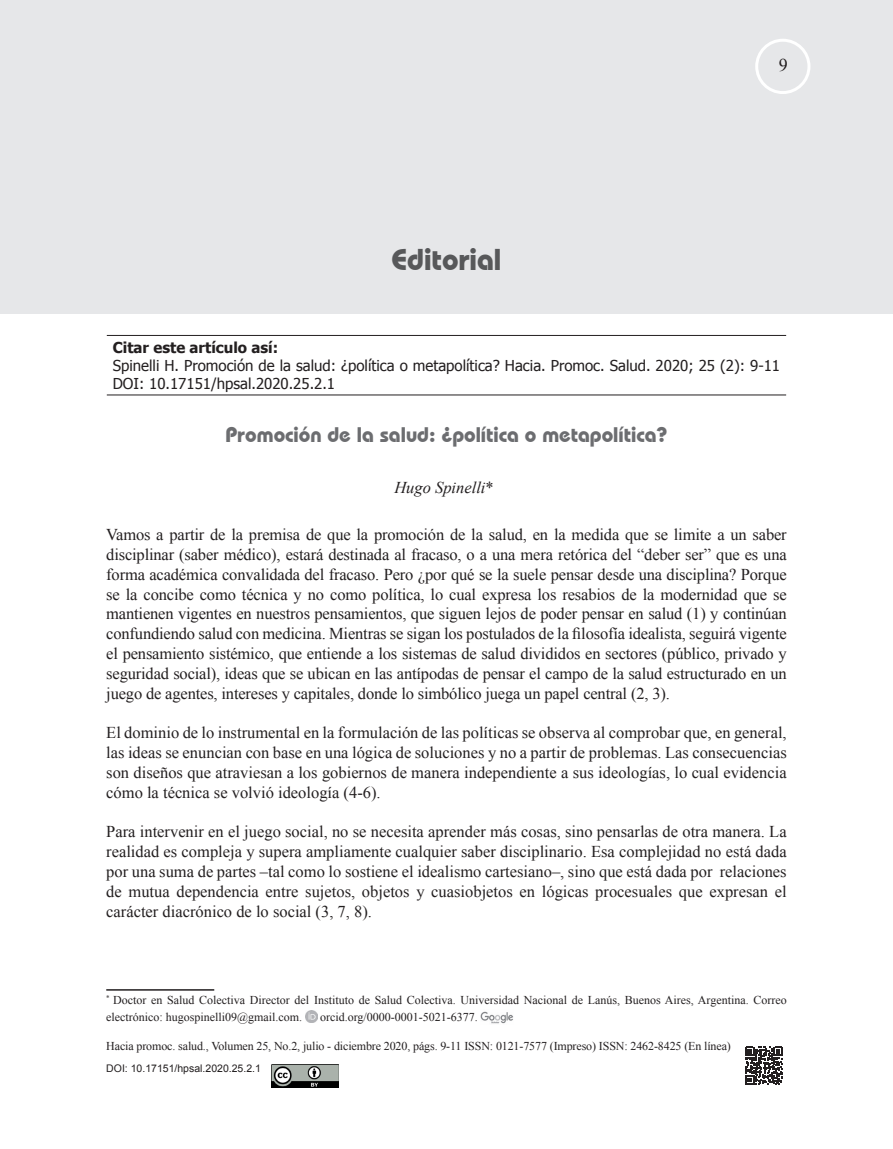
<style>
.page{position:relative;width:893px;height:1149px;background:#fff}
.page>*{position:absolute;margin:0;border:0;box-sizing:border-box;transform-origin:0 0}
.t1{font:700 30px "Bauhaus IT Cby BT";color:#57585a}
.t2{font:700 21px "Bauhaus IT Cby BT";color:#6c6d70}
.t3{font:18px "Times New Roman";color:#231f20}
.t4{font:16.5px/19.8px "Times New Roman";color:#231f20;text-align:justify}
.t5{font:italic 16.5px "Times New Roman";color:#231f20}
.t6{font:15px/18px "Tahoma";color:#231f20}
.t7{font:700 15px "Tahoma";color:#231f20}
.t8{font:12px/17px "Times New Roman";color:#231f20}
.t9{font:10.5px "Arial";color:#231f20}
.s1{font-style:normal}
</style>
<div class="page">
<div style="left:0;top:0;width:893px;height:313px;background:#e6e7e9"></div>
<hr style="left:107px;top:335px;width:679px;height:1px;background:#231f20">
<hr style="left:107px;top:394px;width:679px;height:1px;background:#231f20">
<hr style="left:106px;top:988px;width:108px;height:2px;background:#231f20">
<svg style="left:305px;top:1010px;width:12px;height:12px"></svg>
<img style="left:481px;top:1011px;width:32px;height:12px">
<div style="left:755px;top:39px;width:55px;height:55px;border:3px solid #fff;border-radius:50%"></div>
<img style="left:272px;top:1064px;width:67px;height:23px">
<svg style="left:745px;top:1046px;width:38px;height:37px"></svg>
<h1 class="t1" style="left:392px;top:241px;width:111px">Editorial</h1>
<p class="t3" style="left:779px;top:53px;width:10px">9</p>
<p class="t7" style="left:113px;top:337px;width:167px">Citar este artículo así:</p>
<p class="t6" style="left:113px;top:356px;width:669px">Spinelli H. Promoción de la salud: ¿política o metapolítica? Hacia. Promoc. Salud. 2020; 25 (2): 9-11<br>DOI: 10.17151/hpsal.2020.25.2.1</p>
<p class="t2" style="left:226px;top:421px;width:443px">Promoción de la salud: ¿política o metapolítica?</p>
<p class="t5" style="left:394px;top:476px;width:101px">Hugo Spinelli<span class="s1">*</span></p>
<p class="t4" style="left:106px;top:524px;width:682px">Vamos a partir de la premisa de que la promoción de la salud, en la medida que se limite a un saber disciplinar (saber médico), estará destinada al fracaso, o a una mera retórica del “deber ser” que es una forma académica convalidada del fracaso. Pero ¿por qué se la suele pensar desde una disciplina? Porque se la concibe como técnica y no como política, lo cual expresa los resabios de la modernidad que se mantienen vigentes en nuestros pensamientos, que siguen lejos de poder pensar en salud (1) y continúan confundiendo salud con medicina. Mientras se sigan los postulados de la filosofía idealista, seguirá vigente el pensamiento sistémico, que entiende a los sistemas de salud divididos en sectores (público, privado y seguridad social), ideas que se ubican en las antípodas de pensar el campo de la salud estructurado en un juego de agentes, intereses y capitales, donde lo simbólico juega un papel central (2, 3).</p>
<p class="t4" style="left:106px;top:722px;width:682px">El dominio de lo instrumental en la formulación de las políticas se observa al comprobar que, en general, las ideas se enuncian con base en una lógica de soluciones y no a partir de problemas. Las consecuencias son diseños que atraviesan a los gobiernos de manera independiente a sus ideologías, lo cual evidencia cómo la técnica se volvió ideología (4-6).</p>
<p class="t4" style="left:106px;top:821px;width:682px">Para intervenir en el juego social, no se necesita aprender más cosas, sino pensarlas de otra manera. La realidad es compleja y supera ampliamente cualquier saber disciplinario. Esa complejidad no está dada por una suma de partes –tal como lo sostiene el idealismo cartesiano–, sino que está dada por relaciones de mutua dependencia entre sujetos, objetos y cuasiobjetos en lógicas procesuales que expresan el carácter diacrónico de lo social (3, 7, 8).</p>
<p class="t8" style="left:106px;top:991px;width:682px"><sup>*</sup> Doctor en Salud Colectiva Director del Instituto de Salud Colectiva. Universidad Nacional de Lanús, Buenos Aires, Argentina. Correo electrónico: hugospinelli09@gmail.com.</p>
<p class="t8" style="left:320px;top:1008px;width:159px">orcid.org/0000-0001-5021-6377.</p>
<p class="t8" style="left:106px;top:1036px;width:626px">Hacia promoc. salud., Volumen 25, No.2, julio - diciembre 2020, págs. 9-11 ISSN: 0121-7577 (Impreso) ISSN: 2462-8425 (En línea)</p>
<p class="t9" style="left:106px;top:1060px;width:156px">DOI: 10.17151/hpsal.2020.25.2.1</p>
</div>
